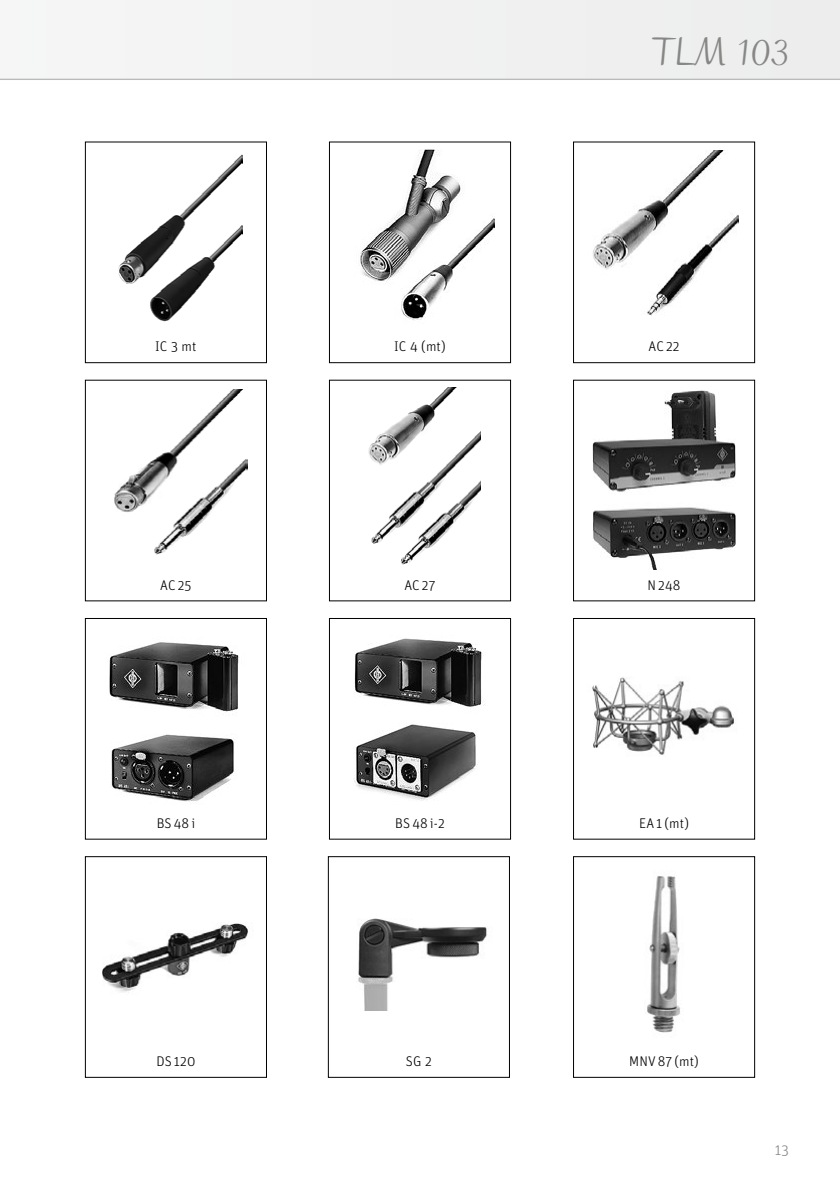
<style>
.page{position:relative;width:840px;height:1191px;background:#fff}
.page>*{position:absolute;margin:0;border:0;box-sizing:border-box;transform-origin:0 0}
.t1{font:42px "Ruzicka Freehand LT Std";color:#878786}
.t2{font:300 15px "Unit Pro";color:#878786}
.t3{font:300 14px "Unit Pro";letter-spacing:.01em;color:#000}
</style>
<div class="page">
<div style="left:0;top:0;width:839px;height:79px;background:#f1f1f1"></div>
<hr style="left:0;top:79px;width:839px;height:1px;background:#b9babb">
<img style="left:118px;top:154px;width:124px;height:168px">
<div style="left:85px;top:142px;width:181px;height:221px;border:1px solid #000"></div>
<div style="left:573px;top:618px;width:181px;height:221px;border:1px solid #000"></div>
<img style="left:592px;top:390px;width:144px;height:179px">
<div style="left:85px;top:618px;width:181px;height:221px;border:1px solid #000"></div>
<div style="left:329px;top:618px;width:181px;height:221px;border:1px solid #000"></div>
<img style="left:109px;top:642px;width:130px;height:160px">
<img style="left:354px;top:638px;width:131px;height:163px">
<div style="left:328px;top:856px;width:181px;height:221px;border:1px solid #000"></div>
<div style="left:85px;top:856px;width:181px;height:221px;border:1px solid #000"></div>
<img style="left:114px;top:389px;width:133px;height:166px">
<div style="left:329px;top:142px;width:181px;height:221px;border:1px solid #000"></div>
<img style="left:593px;top:150px;width:145px;height:166px">
<img style="left:368px;top:388px;width:112px;height:177px">
<img style="left:360px;top:149px;width:134px;height:171px">
<div style="left:573px;top:142px;width:181px;height:221px;border:1px solid #000"></div>
<img style="left:592px;top:677px;width:142px;height:78px">
<img style="left:102px;top:923px;width:147px;height:69px">
<img style="left:645px;top:876px;width:35px;height:157px">
<div style="left:573px;top:856px;width:181px;height:221px;border:1px solid #000"></div>
<img style="left:358px;top:918px;width:129px;height:92px">
<p class="t3" style="left:155px;top:337px;width:43px">IC 3 mt</p>
<p class="t3" style="left:394px;top:337px;width:53px">IC 4 (mt)</p>
<h1 class="t1" style="left:654px;top:28px;width:136px">TLM 103</h1>
<p class="t3" style="left:648px;top:337px;width:32px">AC 22</p>
<p class="t3" style="left:160px;top:576px;width:33px">AC 25</p>
<p class="t3" style="left:647px;top:576px;width:34px">N248</p>
<p class="t3" style="left:404px;top:576px;width:33px">AC 27</p>
<p class="t3" style="left:157px;top:814px;width:40px">BS48i</p>
<p class="t3" style="left:395px;top:814px;width:51px">BS 48 i-2</p>
<p class="t3" style="left:156px;top:1052px;width:40px">DS 120</p>
<p class="t3" style="left:405px;top:1052px;width:27px">SG 2</p>
<p class="t3" style="left:639px;top:814px;width:51px">EA 1 (mt)</p>
<p class="t3" style="left:629px;top:1052px;width:71px">MNV 87 (mt)</p>
<p class="t2" style="left:774px;top:1139px;width:15px">13</p>
</div>
